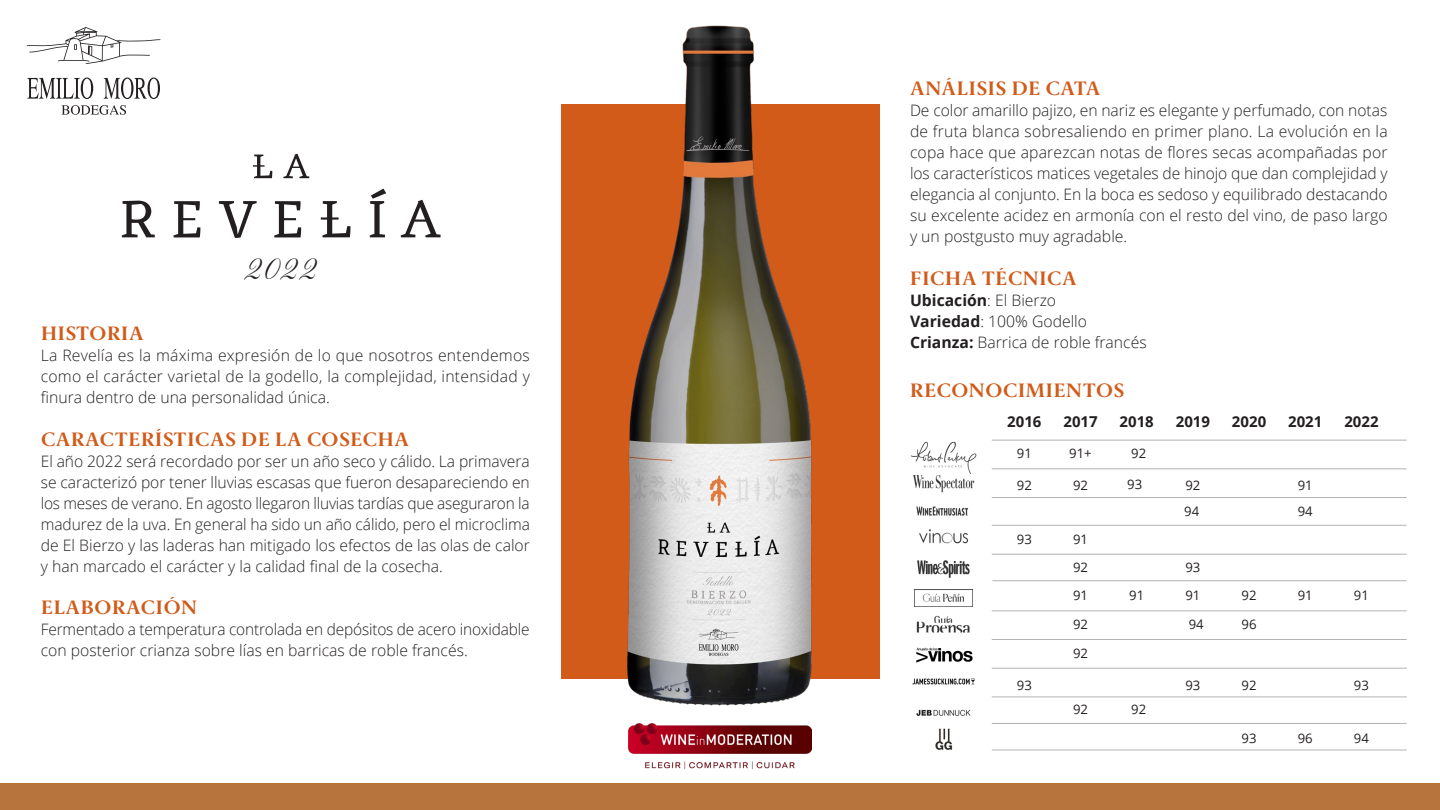
<style>
.page{position:relative;width:1440px;height:810px;background:#fff}
.page>*{position:absolute;margin:0;border:0;box-sizing:border-box;transform-origin:0 0}
.t1{font:30px "Pinyon Script";color:#231f20;scale:.9 1}
.Titulos-fichas{font:700 19.5px "Berlingske Serif";letter-spacing:.04em;color:#d25b1a}
.texto_fichas{font:300 15.75px/21px "Open Sans";color:#231f20;text-align:justify}
.texto_fichas-2{font:700 15.75px "Open Sans";color:#231f20}
.t2{font:700 15px "Open Sans";color:#231f20}
.t3{font:13.12px "Open Sans";color:#231f20}
.s1{font-weight:300}
.s2{font-weight:700}
</style>
<div class="page">
<img style="left:629px;top:724px;width:182px;height:44px">
<svg style="left:27px;top:27px;width:133px;height:37px"></svg>
<svg style="left:61px;top:105px;width:65px;height:10px"></svg>
<svg style="left:27px;top:78px;width:66px;height:21px"></svg>
<svg style="left:104px;top:78px;width:56px;height:21px"></svg>
<svg style="left:122px;top:201px;width:33px;height:36px"></svg>
<svg style="left:219px;top:201px;width:38px;height:37px"></svg>
<svg style="left:321px;top:201px;width:29px;height:36px"></svg>
<svg style="left:370px;top:189px;width:16px;height:48px"></svg>
<svg style="left:173px;top:201px;width:27px;height:36px"></svg>
<svg style="left:274px;top:201px;width:27px;height:36px"></svg>
<svg style="left:401px;top:200px;width:40px;height:37px"></svg>
<svg style="left:253px;top:155px;width:19px;height:23px"></svg>
<svg style="left:283px;top:154px;width:26px;height:24px"></svg>
<div style="left:561px;top:104px;width:318px;height:575px;background:#d25b1a"></div>
<img style="left:627px;top:25px;width:185px;height:681px">
<hr style="left:992px;top:440px;width:415px;height:1px;background:#b2b3b7">
<hr style="left:992px;top:468px;width:415px;height:1px;background:#b2b3b7">
<hr style="left:992px;top:497px;width:415px;height:1px;background:#b2b3b7">
<hr style="left:992px;top:525px;width:415px;height:1px;background:#b2b3b7">
<hr style="left:992px;top:554px;width:415px;height:1px;background:#b2b3b7">
<hr style="left:992px;top:610px;width:415px;height:1px;background:#b2b3b7">
<hr style="left:992px;top:639px;width:415px;height:1px;background:#b2b3b7">
<hr style="left:992px;top:668px;width:415px;height:1px;background:#b2b3b7">
<hr style="left:992px;top:696px;width:415px;height:1px;background:#b2b3b7">
<hr style="left:992px;top:723px;width:415px;height:1px;background:#b2b3b7">
<hr style="left:992px;top:750px;width:415px;height:1px;background:#b2b3b7">
<hr style="left:992px;top:580px;width:415px;height:1px;background:#b2b3b7">
<img style="left:911px;top:441px;width:65px;height:29px">
<img style="left:912px;top:470px;width:63px;height:23px">
<img style="left:917px;top:560px;width:53px;height:18px">
<img style="left:919px;top:529px;width:50px;height:15px">
<img style="left:916px;top:647px;width:57px;height:16px">
<img style="left:912px;top:678px;width:63px;height:7px">
<img style="left:916px;top:709px;width:55px;height:7px">
<img style="left:916px;top:615px;width:54px;height:18px">
<img style="left:914px;top:590px;width:59px;height:16px">
<img style="left:935px;top:728px;width:18px;height:22px">
<img style="left:916px;top:506px;width:53px;height:10px">
<div style="left:0;top:783px;width:1440px;height:27px;background:#b8743d"></div>
<p class="t1" style="left:244px;top:253px;width:84px">2022</p>
<p class="Titulos-fichas" style="left:41px;top:318px;width:104px">HISTORIA</p>
<p class="texto_fichas" style="left:41px;top:345px;width:491px">La Revelía es la máxima expresión de lo que nosotros entendemos como el carácter varietal de la godello, la complejidad, intensidad y finura dentro de una personalidad única.</p>
<p class="Titulos-fichas" style="left:41px;top:423px;width:369px">CARACTERÍSTICAS DE LA COSECHA</p>
<p class="texto_fichas" style="left:41px;top:450px;width:491px">El año 2022 será recordado por ser un año seco y cálido. La primavera se caracterizó por tener lluvias escasas que fueron desapareciendo en los meses de verano. En agosto llegaron lluvias tardías que aseguraron la madurez de la uva. En general ha sido un año cálido, pero el microclima de El Bierzo y las laderas han mitigado los efectos de las olas de calor y han marcado el carácter y la calidad final de la cosecha.</p>
<p class="Titulos-fichas" style="left:41px;top:592px;width:158px">ELABORACIÓN</p>
<p class="texto_fichas" style="left:41px;top:619px;width:490px">Fermentado a temperatura controlada en depósitos de acero inoxidable con posterior crianza sobre lías en barricas de roble francés.</p>
<p class="Titulos-fichas" style="left:910px;top:73px;width:192px">ANÁLISIS DE CATA</p>
<p class="texto_fichas" style="left:910px;top:100px;width:479px">De color amarillo pajizo, en nariz es elegante y perfumado, con notas de fruta blanca sobresaliendo en primer plano. La evolución en la copa hace que aparezcan notas de flores secas acompañadas por los característicos matices vegetales de hinojo que dan complejidad y elegancia al conjunto. En la boca es sedoso y equilibrado destacando su excelente acidez en armonía con el resto del vino, de paso largo y un postgusto muy agradable.</p>
<p class="Titulos-fichas" style="left:910px;top:262px;width:168px">FICHA TÉCNICA</p>
<p class="texto_fichas-2" style="left:910px;top:289px;width:148px">Ubicación<span class="s1">: El Bierzo</span></p>
<p class="texto_fichas" style="left:910px;top:310px;width:179px"><span class="s2">Variedad</span>: 100% Godello</p>
<p class="texto_fichas" style="left:910px;top:331px;width:238px"><span class="s2">Crianza:</span> Barrica de roble francés</p>
<p class="Titulos-fichas" style="left:910px;top:375px;width:216px">RECONOCIMIENTOS</p>
<p class="t2" style="left:1007px;top:411px;width:36px">2016</p>
<p class="t2" style="left:1063px;top:411px;width:36px">2017</p>
<p class="t2" style="left:1120px;top:411px;width:36px">2018</p>
<p class="t2" style="left:1176px;top:411px;width:36px">2019</p>
<p class="t2" style="left:1232px;top:411px;width:36px">2020</p>
<p class="t2" style="left:1288px;top:411px;width:36px">2021</p>
<p class="t2" style="left:1344px;top:411px;width:36px">2022</p>
<p class="t3" style="left:1017px;top:444px;width:17px">91</p>
<p class="t3" style="left:1017px;top:477px;width:17px">92</p>
<p class="t3" style="left:1069px;top:444px;width:24px">91+</p>
<p class="t3" style="left:1131px;top:444px;width:17px">92</p>
<p class="t3" style="left:1127px;top:475px;width:17px">93</p>
<p class="t3" style="left:1073px;top:476px;width:17px">92</p>
<p class="t3" style="left:1185px;top:476px;width:17px">92</p>
<p class="t3" style="left:1298px;top:476px;width:17px">91</p>
<p class="t3" style="left:1184px;top:502px;width:17px">94</p>
<p class="t3" style="left:1298px;top:502px;width:17px">94</p>
<p class="t3" style="left:1017px;top:531px;width:17px">93</p>
<p class="t3" style="left:1073px;top:531px;width:17px">91</p>
<p class="t3" style="left:1073px;top:558px;width:17px">92</p>
<p class="t3" style="left:1185px;top:558px;width:17px">93</p>
<p class="t3" style="left:1073px;top:586px;width:17px">91</p>
<p class="t3" style="left:1129px;top:586px;width:17px">91</p>
<p class="t3" style="left:1185px;top:586px;width:17px">91</p>
<p class="t3" style="left:1298px;top:586px;width:17px">91</p>
<p class="t3" style="left:1354px;top:586px;width:17px">91</p>
<p class="t3" style="left:1242px;top:586px;width:17px">92</p>
<p class="t3" style="left:1073px;top:615px;width:17px">92</p>
<p class="t3" style="left:1189px;top:615px;width:17px">94</p>
<p class="t3" style="left:1242px;top:615px;width:17px">96</p>
<p class="t3" style="left:1073px;top:645px;width:17px">92</p>
<p class="t3" style="left:1017px;top:676px;width:17px">93</p>
<p class="t3" style="left:1185px;top:676px;width:17px">93</p>
<p class="t3" style="left:1354px;top:676px;width:17px">93</p>
<p class="t3" style="left:1242px;top:676px;width:17px">92</p>
<p class="t3" style="left:1073px;top:700px;width:17px">92</p>
<p class="t3" style="left:1131px;top:700px;width:17px">92</p>
<p class="t3" style="left:1242px;top:729px;width:17px">93</p>
<p class="t3" style="left:1298px;top:729px;width:17px">96</p>
<p class="t3" style="left:1354px;top:729px;width:17px">94</p>
</div>
